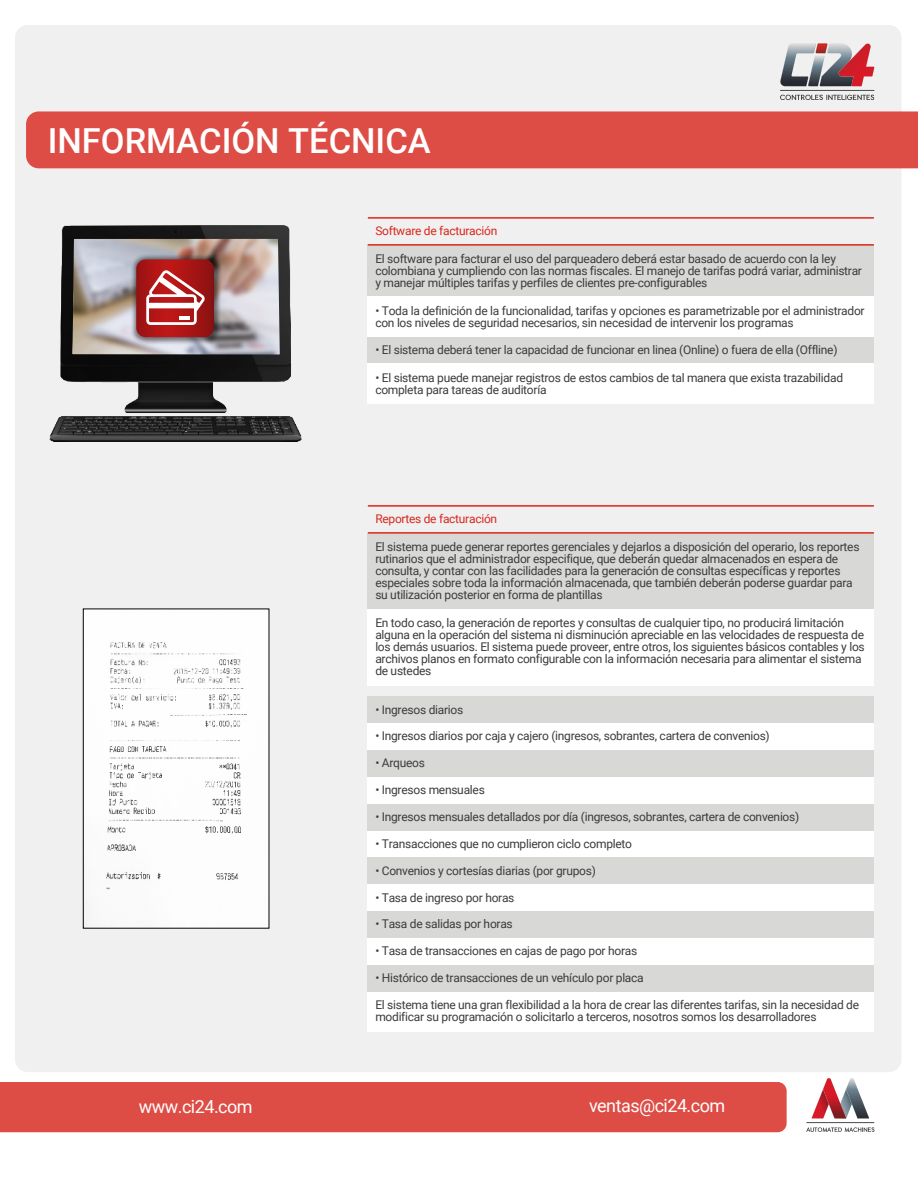
<style>
.page{position:relative;width:918px;height:1188px;background:#fff}
.page>*{position:absolute;margin:0;border:0;box-sizing:border-box;transform-origin:0 0}
.t1{font:500 34.5px "Roboto";color:#fff}
.t2{font:18px "Roboto";letter-spacing:-.03em;color:#fff}
.t3{font:12px/12px "Roboto";letter-spacing:-.02em;color:#3b3b3b}
.t4{font:12px "Roboto";letter-spacing:-.02em;color:#d7281c}
</style>
<div class="page">
<div style="left:15px;top:25px;width:886px;height:1047px;background:#f1f0f1;border-radius:13px"></div>
<div style="left:0;top:1082px;width:787px;height:50px;background:#de4d45"></div>
<div style="left:26px;top:111px;width:892px;height:57px;background:#de4d45"></div>
<svg style="left:811px;top:1078px;width:58px;height:41px"></svg>
<hr style="left:806px;top:1122px;width:68px;height:1px;background:#3c3c3b">
<svg style="left:806px;top:1127px;width:68px;height:5px"></svg>
<hr style="left:780px;top:90px;width:94px;height:1px;background:#3c3c3b">
<svg style="left:780px;top:43px;width:94px;height:43px"></svg>
<svg style="left:780px;top:95px;width:94px;height:5px"></svg>
<img style="left:49px;top:225px;width:253px;height:217px">
<img style="left:73px;top:239px;width:207px;height:115px">
<img style="left:81px;top:225px;width:191px;height:171px">
<svg style="left:136px;top:259px;width:78px;height:78px"></svg>
<hr style="left:180px;top:316px;width:10px;height:4px;background:#fff">
<div style="left:368px;top:245px;width:506px;height:52px;background:#d8d8d6"></div>
<hr style="left:368px;top:217px;width:506px;height:2px;background:#d9281c">
<hr style="left:368px;top:244px;width:506px;height:2px;background:#d9281c">
<div style="left:368px;top:297px;width:506px;height:40px;background:#fff"></div>
<div style="left:368px;top:337px;width:506px;height:27px;background:#d8d8d6"></div>
<div style="left:368px;top:364px;width:506px;height:40px;background:#fff"></div>
<div style="left:368px;top:533px;width:506px;height:76px;background:#d8d8d6"></div>
<hr style="left:368px;top:505px;width:506px;height:2px;background:#d9281c">
<hr style="left:368px;top:532px;width:506px;height:2px;background:#d9281c">
<div style="left:368px;top:609px;width:506px;height:77px;background:#fff"></div>
<div style="left:368px;top:696px;width:506px;height:27px;background:#d8d8d6"></div>
<div style="left:368px;top:723px;width:506px;height:27px;background:#fff"></div>
<div style="left:368px;top:750px;width:506px;height:27px;background:#d8d8d6"></div>
<div style="left:368px;top:777px;width:506px;height:27px;background:#fff"></div>
<div style="left:368px;top:804px;width:506px;height:27px;background:#d8d8d6"></div>
<div style="left:368px;top:831px;width:506px;height:26px;background:#fff"></div>
<div style="left:368px;top:857px;width:506px;height:27px;background:#d8d8d6"></div>
<div style="left:368px;top:884px;width:506px;height:27px;background:#fff"></div>
<div style="left:368px;top:911px;width:506px;height:27px;background:#d8d8d6"></div>
<div style="left:368px;top:938px;width:506px;height:27px;background:#fff"></div>
<div style="left:368px;top:965px;width:506px;height:27px;background:#d8d8d6"></div>
<div style="left:368px;top:992px;width:506px;height:39px;background:#fff"></div>
<img style="left:85px;top:611px;width:182px;height:316px">
<div style="left:83px;top:609px;width:186px;height:320px;border:1px solid #000"></div>
<h1 class="t1" style="left:48px;top:116px;width:385px">INFORMACIÓN TÉCNICA</h1>
<p class="t4" style="left:375px;top:222px;width:124px">Software de facturación</p>
<p class="t3" style="left:375px;top:252px;width:488px">El software para facturar el uso del parqueadero deberá estar basado de acuerdo con la ley colombiana y cumpliendo con las normas fiscales. El manejo de tarifas podrá variar, administrar y manejar múltiples tarifas y perfiles de clientes pre-configurables</p>
<p class="t3" style="left:375px;top:304px;width:491px">• Toda la definición de la funcionalidad, tarifas y opciones es parametrizable por el administrador con los niveles de seguridad necesarios, sin necesidad de intervenir los programas</p>
<p class="t3" style="left:375px;top:344px;width:464px">• El sistema deberá tener la capacidad de funcionar en linea (Online) o fuera de ella (Offline)</p>
<p class="t3" style="left:375px;top:371px;width:469px">• El sistema puede manejar registros de estos cambios de tal manera que exista trazabilidad completa para tareas de auditoría</p>
<p class="t4" style="left:375px;top:510px;width:123px">Reportes de facturación</p>
<p class="t3" style="left:375px;top:540px;width:486px">El sistema puede generar reportes gerenciales y dejarlos a disposición del operario, los reportes rutinarios que el administrador especifique, que deberán quedar almacenados en espera de consulta, y contar con las facilidades para la generación de consultas específicas y reportes especiales sobre toda la información almacenada, que también deberán poderse guardar para su utilización posterior en forma de plantillas</p>
<p class="t3" style="left:375px;top:617px;width:491px">En todo caso, la generación de reportes y consultas de cualquier tipo, no producirá limitación alguna en la operación del sistema ni disminución apreciable en las velocidades de respuesta de los demás usuarios. El sistema puede proveer, entre otros, los siguientes básicos contables y los archivos planos en formato configurable con la información necesaria para alimentar el sistema de ustedes</p>
<p class="t3" style="left:375px;top:703px;width:89px">• Ingresos diarios</p>
<p class="t3" style="left:375px;top:730px;width:396px">• Ingresos diarios por caja y cajero (ingresos, sobrantes, cartera de convenios)</p>
<p class="t3" style="left:375px;top:757px;width:51px">• Arqueos</p>
<p class="t3" style="left:375px;top:783px;width:111px">• Ingresos mensuales</p>
<p class="t3" style="left:375px;top:810px;width:426px">• Ingresos mensuales detallados por día (ingresos, sobrantes, cartera de convenios)</p>
<p class="t3" style="left:375px;top:837px;width:258px">• Transacciones que no cumplieron ciclo completo</p>
<p class="t3" style="left:375px;top:864px;width:222px">• Convenios y cortesías diarias (por grupos)</p>
<p class="t3" style="left:375px;top:891px;width:141px">• Tasa de ingreso por horas</p>
<p class="t3" style="left:375px;top:918px;width:139px">• Tasa de salidas por horas</p>
<p class="t3" style="left:375px;top:945px;width:263px">• Tasa de transacciones en cajas de pago por horas</p>
<p class="t3" style="left:375px;top:971px;width:270px">• Histórico de transacciones de un vehículo por placa</p>
<p class="t3" style="left:375px;top:998px;width:485px">El sistema tiene una gran flexibilidad a la hora de crear las diferentes tarifas, sin la necesidad de modificar su programación o solicitarlo a terceros, nosotros somos los desarrolladores</p>
<h2 class="t2" style="left:139px;top:1094px;width:115px">www.ci24.com</h2>
<h2 class="t2" style="left:589px;top:1093px;width:138px">ventas@ci24.com</h2>
</div>
